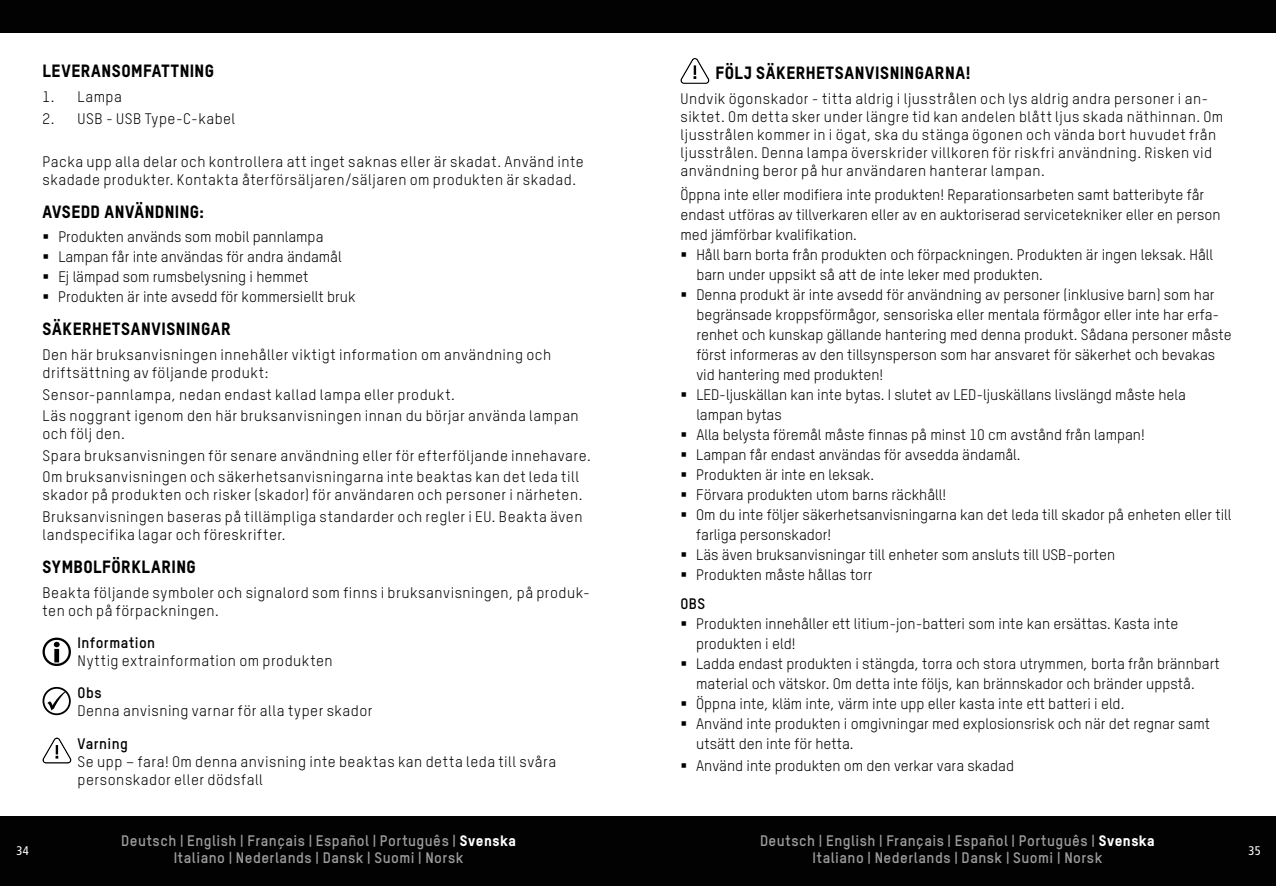
<style>
.page{position:relative;width:1276px;height:886px;background:#fff}
.page>*{position:absolute;margin:0;border:0;box-sizing:border-box;transform-origin:0 0}
.t1{font:800 17.5px "TSTARPRO";letter-spacing:.035em;color:#000}
.t2{font:15px/20px "TSTARPRO";color:#000}
.t3{font:15px/18px "TSTARPRO";letter-spacing:.03em;color:#000}
.t4{font:15px/18px "TSTARPRO";letter-spacing:.035em;color:#000}
.t5{font:700 15px/17.5px "TSTARPRO";letter-spacing:.03em;color:#9d9d9c;text-align:center}
.t6{font:700 15px "TSTARPRO";letter-spacing:.03em;color:#000}
.t7{font:condensed 12.5px "Frutiger LT Std";color:#fff}
.s1{font-weight:700}
.s2{font-weight:800;color:#fff}
</style>
<div class="page">
<div style="left:0;top:816px;width:1276px;height:70px;background:#020203"></div>
<div style="left:0;top:0;width:1276px;height:33px;background:#020203"></div>
<svg style="left:43px;top:638px;width:28px;height:28px"></svg>
<svg style="left:47px;top:691px;width:18px;height:19px"></svg>
<div style="left:43px;top:687px;width:28px;height:28px;border:2px solid #000;border-radius:50%"></div>
<svg style="left:43px;top:738px;width:28px;height:25px"></svg>
<svg style="left:680px;top:58px;width:29px;height:26px"></svg>
<p class="t1" style="left:43px;top:59px;width:173px">LEVERANSOMFATTNING</p>
<p class="t2" style="left:43px;top:86px;width:81px">1. Lampa</p>
<p class="t4" style="left:43px;top:109px;width:194px">2. USB - USB Type-C-kabel</p>
<p class="t4" style="left:43px;top:152px;width:543px">Packa upp alla delar och kontrollera att inget saknas eller är skadat. Använd inte skadade produkter. Kontakta återförsäljaren/säljaren om produkten är skadad.</p>
<p class="t1" style="left:43px;top:200px;width:163px">AVSEDD ANVÄNDNING:</p>
<p class="t2" style="left:43px;top:226px;width:282px">▪ Produkten används som mobil pannlampa</p>
<p class="t2" style="left:42px;top:246px;width:301px">▪ Lampan får inte användas för andra ändamål</p>
<p class="t2" style="left:42px;top:266px;width:267px">▪ Ej lämpad som rumsbelysning i hemmet</p>
<p class="t2" style="left:42px;top:286px;width:314px">▪ Produkten är inte avsedd för kommersiellt bruk</p>
<p class="t1" style="left:43px;top:317px;width:190px">SÄKERHETSANVISNINGAR</p>
<p class="t3" style="left:43px;top:345px;width:510px">Den här bruksanvisningen innehåller viktigt information om användning och driftsättning av följande produkt:</p>
<p class="t3" style="left:43px;top:383px;width:538px;line-height:21.5px">Sensor-pannlampa, nedan endast kallad lampa eller produkt.<br>Läs noggrant igenom den här bruksanvisningen innan du börjar använda lampan</p>
<p class="t3" style="left:43px;top:422px;width:550px;line-height:21.5px">och följ den.<br>Spara bruksanvisningen för senare användning eller för efterföljande innehavare.<br>Om bruksanvisningen och säkerhetsanvisningarna inte beaktas kan det leda till</p>
<p class="t3" style="left:43px;top:483px;width:541px;line-height:21.5px">skador på produkten och risker (skador) för användaren och personer i närheten.<br>Bruksanvisningen baseras på tillämpliga standarder och regler i EU. Beakta även</p>
<p class="t4" style="left:43px;top:525px;width:245px">landspecifika lagar och föreskrifter.</p>
<p class="t1" style="left:43px;top:555px;width:155px">SYMBOLFÖRKLARING</p>
<p class="t3" style="left:43px;top:583px;width:549px">Beakta följande symboler och signalord som finns i bruksanvisningen, på produk&shy;ten och på förpackningen.</p>
<p class="t6" style="left:78px;top:632px;width:79px">Information</p>
<p class="t4" style="left:78px;top:651px;width:257px">Nyttig extrainformation om produkten</p>
<p class="t6" style="left:78px;top:683px;width:26px">Obs</p>
<p class="t3" style="left:78px;top:701px;width:296px">Denna anvisning varnar för alla typer skador</p>
<p class="t6" style="left:78px;top:733px;width:52px">Varning</p>
<p class="t4" style="left:78px;top:751px;width:480px">Se upp – fara! Om denna anvisning inte beaktas kan detta leda till svåra personskador eller dödsfall</p>
<p class="t1" style="left:715px;top:61px;width:257px">FÖLJ SÄKERHETSANVISNINGARNA!</p>
<p class="t3" style="left:680px;top:89px;width:544px">Undvik ögonskador - titta aldrig i ljusstrålen och lys aldrig andra personer i an&shy;siktet. Om detta sker under längre tid kan andelen blått ljus skada näthinnan. Om ljusstrålen kommer in i ögat, ska du stänga ögonen och vända bort huvudet från ljusstrålen. Denna lampa överskrider villkoren för riskfri användning. Risken vid användning beror på hur användaren hanterar lampan.</p>
<p class="t2" style="left:680px;top:184px;width:541px">Öppna inte eller modifiera inte produkten! Reparationsarbeten samt batteribyte får endast utföras av tillverkaren eller av en auktoriserad servicetekniker eller en person med jämförbar kvalifikation.</p>
<p class="t2" style="left:696px;top:244px;width:518px;text-indent:-16px">▪ Håll barn borta från produkten och förpackningen. Produkten är ingen leksak. Håll barn under uppsikt så att de inte leker med produkten.</p>
<p class="t2" style="left:696px;top:284px;width:537px;text-indent:-16px">▪ Denna produkt är inte avsedd för användning av personer (inklusive barn) som har begränsade kroppsförmågor, sensoriska eller mentala förmågor eller inte har erfa&shy;renhet och kunskap gällande hantering med denna produkt. Sådana personer måste först informeras av den tillsynsperson som har ansvaret för säkerhet och bevakas vid hantering med produkten!</p>
<p class="t2" style="left:696px;top:384px;width:491px;text-indent:-16px">▪ LED-ljuskällan kan inte bytas. I slutet av LED-ljuskällans livslängd måste hela lampan bytas</p>
<p class="t2" style="left:680px;top:424px;width:466px">▪ Alla belysta föremål måste finnas på minst 10 cm avstånd från lampan!</p>
<p class="t2" style="left:680px;top:444px;width:342px">▪ Lampan får endast användas för avsedda ändamål.</p>
<p class="t2" style="left:680px;top:464px;width:195px">▪ Produkten är inte en leksak.</p>
<p class="t2" style="left:680px;top:484px;width:267px">▪ Förvara produkten utom barns räckhåll!</p>
<p class="t2" style="left:696px;top:504px;width:537px;text-indent:-16px">▪ Om du inte följer säkerhetsanvisningarna kan det leda till skador på enheten eller till farliga personskador!</p>
<p class="t2" style="left:680px;top:544px;width:436px">▪ Läs även bruksanvisningar till enheter som ansluts till USB-porten</p>
<p class="t2" style="left:680px;top:560px;width:194px;line-height:28.8px">▪ Produkten måste hållas torr<br><span class="s1">OBS</span></p>
<p class="t2" style="left:696px;top:613px;width:483px;text-indent:-16px">▪ Produkten innehåller ett litium-jon-batteri som inte kan ersättas. Kasta inte produkten i eld!</p>
<p class="t2" style="left:696px;top:653px;width:525px;text-indent:-16px">▪ Ladda endast produkten i stängda, torra och stora utrymmen, borta från brännbart material och vätskor. Om detta inte följs, kan brännskador och bränder uppstå.</p>
<p class="t2" style="left:680px;top:692px;width:445px">▪ Öppna inte, kläm inte, värm inte upp eller kasta inte ett batteri i eld.</p>
<p class="t2" style="left:696px;top:712px;width:515px;text-indent:-16px">▪ Använd inte produkten i omgivningar med explosionsrisk och när det regnar samt utsätt den inte för hetta.</p>
<p class="t2" style="left:680px;top:755px;width:335px">▪ Använd inte produkten om den verkar vara skadad</p>
<p class="t5" style="left:121px;top:830px;width:396px">Deutsch | English | Français | Español | Português | <span class="s2">Svenska<br></span>Italiano | Nederlands | Dansk | Suomi | Norsk</p>
<p class="t5" style="left:760px;top:830px;width:396px">Deutsch | English | Français | Español | Português | <span class="s2">Svenska<br></span>Italiano | Nederlands | Dansk | Suomi | Norsk</p>
<p class="t7" style="left:16px;top:843px;width:14px">34</p>
<p class="t7" style="left:1248px;top:843px;width:14px">35</p>
</div>
